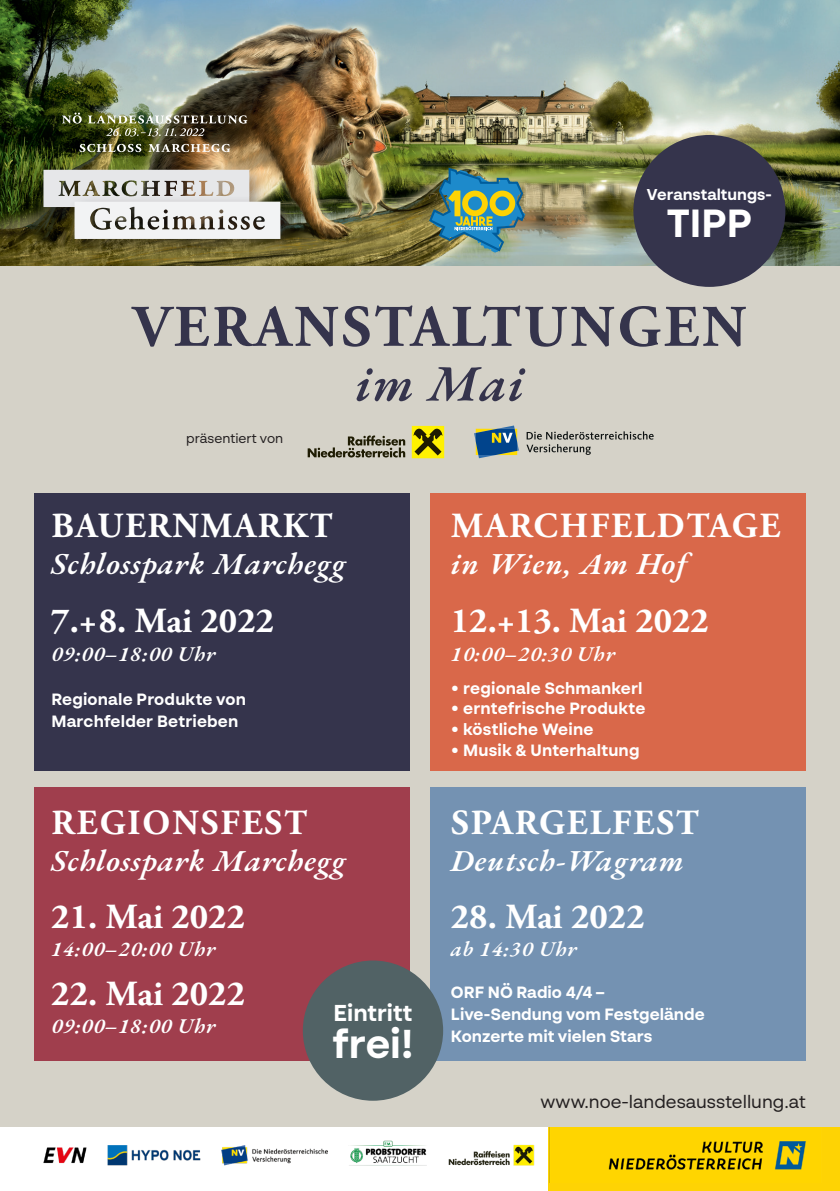
<style>
.page{position:relative;width:840px;height:1191px;background:#fff}
.page>*{position:absolute;margin:0;border:0;box-sizing:border-box;transform-origin:0 0}
.t1{font:700 58.8px "Adobe Garamond Pro";letter-spacing:.055em;color:#35344c}
.t2{font:italic 600 50.8px "EB Garamond";color:#35344c}
.t3{font:700 40.2px "BR Sonoma";color:#fff}
.t4{font:700 39.2px "BR Sonoma";color:#fff}
.t5{font:700 35.2px "Adobe Garamond Pro";color:#fff}
.t6{font:700 35.2px "Adobe Garamond Pro";letter-spacing:.055em;color:#fff}
.t7{font:700 35.2px "Adobe Garamond Pro";letter-spacing:.035em;color:#fff}
.t8{font:italic 600 31px "EB Garamond";letter-spacing:.03em;color:#fff}
.t9{font:700 23px "BR Sonoma";color:#fff}
.t10{font:italic 600 21.4px "EB Garamond";letter-spacing:.04em;color:#fff}
.t11{font:18px "BR Sonoma";color:#231f20}
.t12{font:700 16.4px/22.2px "BR Sonoma";letter-spacing:.01em;color:#fff}
.t13{font:700 15.6px "BR Sonoma";color:#fff}
.t14{font:13.4px "BR Sonoma";color:#231f20}
</style>
<div class="page">
<div style="left:0;top:12px;width:839px;height:1115px;background:#d5d2c8"></div>
<img style="left:0;top:0;width:839px;height:266px">
<svg style="left:79px;top:144px;width:151px;height:8px"></svg>
<img style="left:62px;top:113px;width:185px;height:23px">
<div style="left:37px;top:163px;width:231px;height:62px;background:#231f20;opacity:.45"></div>
<div style="left:68px;top:195px;width:231px;height:62px;background:#231f20;opacity:.45"></div>
<svg style="left:43px;top:170px;width:237px;height:69px;background:#c7c5c0"></svg>
<div style="left:633px;top:135px;width:152px;height:152px;background:#35344c;border-radius:50%"></div>
<img style="left:429px;top:168px;width:96px;height:84px">
<div style="left:548px;top:1127px;width:291px;height:64px;background:#fed304"></div>
<img style="left:43px;top:1127px;width:763px;height:55px">
<div style="left:411px;top:426px;width:33px;height:32px;background:#fff101"></div>
<svg style="left:413px;top:428px;width:29px;height:27px"></svg>
<svg style="left:307px;top:435px;width:98px;height:22px"></svg>
<svg style="left:474px;top:425px;width:44px;height:33px"></svg>
<svg style="left:526px;top:431px;width:127px;height:24px"></svg>
<div style="left:34px;top:492px;width:375px;height:278px;background:#35344c"></div>
<div style="left:430px;top:492px;width:375px;height:278px;background:#d9684a"></div>
<div style="left:34px;top:787px;width:375px;height:274px;background:#a03e4d"></div>
<div style="left:430px;top:787px;width:375px;height:274px;background:#7492b2"></div>
<div style="left:302px;top:960px;width:141px;height:140px;background:#516265;border-radius:50%"></div>
<p class="t13" style="left:646px;top:185px;width:126px">Veranstaltungs-</p>
<h3 class="t4" style="left:666px;top:199px;width:87px">TIPP</h3>
<h1 class="t1" style="left:133px;top:293px;width:614px">VERANSTALTUNGEN</h1>
<h2 class="t2" style="left:355px;top:349px;width:170px">im Mai</h2>
<p class="t14" style="left:186px;top:430px;width:98px">präsentiert von</p>
<h3 class="t7" style="left:52px;top:505px;width:282px">BAUERNMARKT</h3>
<h3 class="t8" style="left:51px;top:543px;width:296px">Schlosspark Marchegg</h3>
<h3 class="t7" style="left:51px;top:600px;width:224px">7.+8. Mai 2022</h3>
<h3 class="t10" style="left:51px;top:639px;width:165px">09:00–18:00 Uhr</h3>
<p class="t12" style="left:51px;top:688px;width:196px">Regionale Produkte von<br>Marchfelder Betrieben</p>
<h3 class="t6" style="left:52px;top:802px;width:257px">REGIONSFEST</h3>
<h3 class="t8" style="left:51px;top:839px;width:296px">Schlosspark Marchegg</h3>
<h3 class="t5" style="left:51px;top:896px;width:195px">21. Mai 2022</h3>
<h3 class="t10" style="left:51px;top:934px;width:165px">14:00–20:00 Uhr</h3>
<h3 class="t5" style="left:51px;top:973px;width:195px">22. Mai 2022</h3>
<h3 class="t10" style="left:51px;top:1011px;width:165px">09:00–18:00 Uhr</h3>
<h3 class="t9" style="left:333px;top:998px;width:81px">Eintritt</h3>
<h3 class="t3" style="left:332px;top:1019px;width:82px">frei!</h3>
<h3 class="t6" style="left:451px;top:505px;width:330px">MARCHFELDTAGE</h3>
<h3 class="t8" style="left:450px;top:543px;width:238px">in Wien, Am Hof</h3>
<h3 class="t5" style="left:450px;top:600px;width:259px">12.+13. Mai 2022</h3>
<h3 class="t10" style="left:450px;top:639px;width:165px">10:00–20:30 Uhr</h3>
<p class="t12" style="left:450px;top:676px;width:193px">• regionale Schmankerl</p>
<p class="t12" style="left:450px;top:697px;width:196px">• erntefrische Produkte</p>
<p class="t12" style="left:450px;top:718px;width:144px">• köstliche Weine</p>
<p class="t12" style="left:450px;top:739px;width:190px">• Musik &amp; Unterhaltung</p>
<h3 class="t6" style="left:451px;top:802px;width:249px">SPARGELFEST</h3>
<h3 class="t8" style="left:450px;top:839px;width:234px">Deutsch-Wagram</h3>
<h3 class="t5" style="left:450px;top:896px;width:195px">28. Mai 2022</h3>
<h3 class="t10" style="left:450px;top:934px;width:127px">ab 14:30 Uhr</h3>
<p class="t12" style="left:450px;top:980px;width:255px">ORF NÖ Radio 4/4 –<br>Live-Sendung vom Festgelände<br>Konzerte mit vielen Stars</p>
<p class="t11" style="left:540px;top:1090px;width:267px">www.noe-landesausstellung.at</p>
</div>
